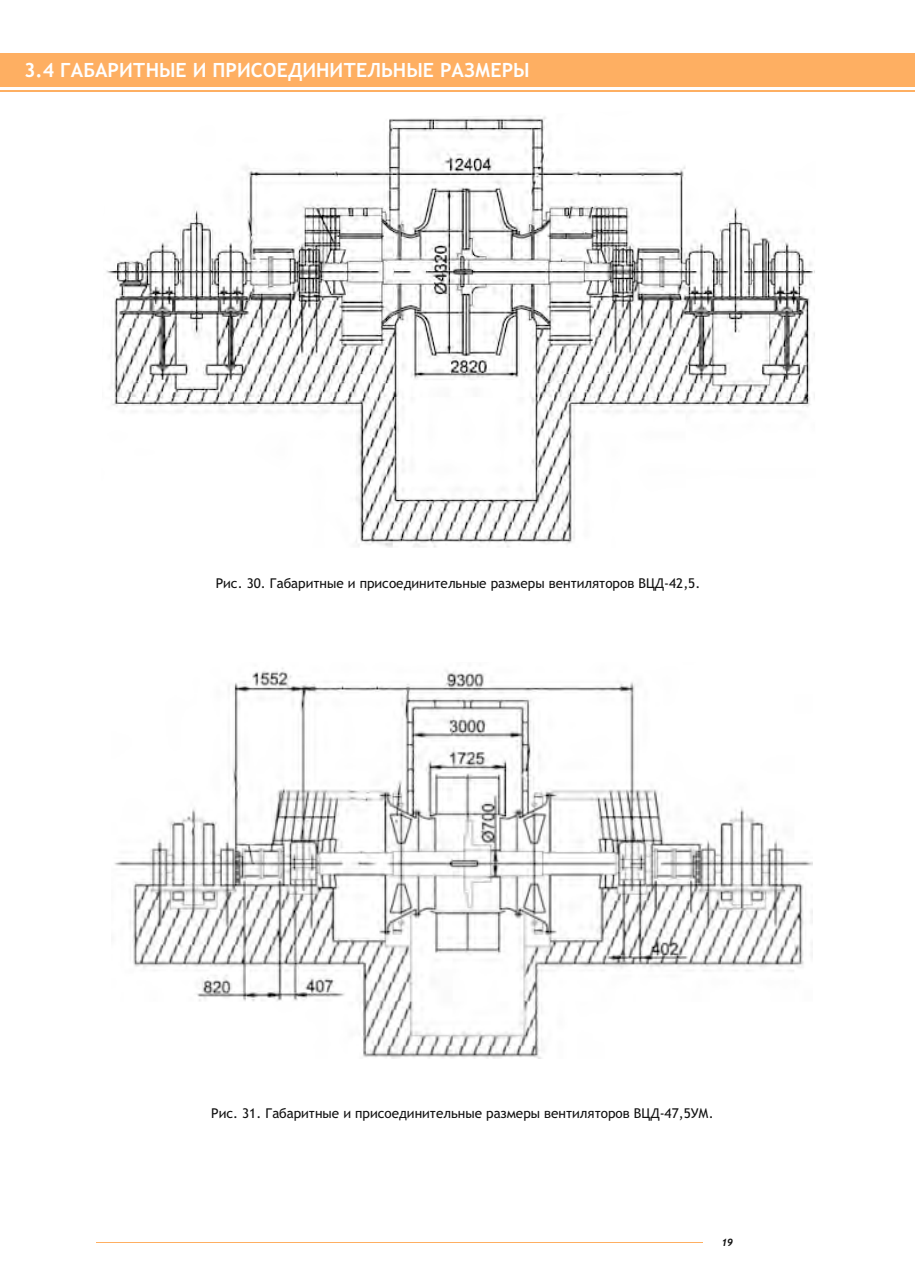
<style>
.page{position:relative;width:915px;height:1276px;background:#fff}
.page>*{position:absolute;margin:0;border:0;box-sizing:border-box;transform-origin:0 0}
.t1{font:700 19.65px "Trebuchet MS";color:#fff}
.t2{font:13.5px "Trebuchet MS";color:#111}
.t3{font:italic 700 10.2px "Trebuchet";color:#111}
</style>
<div class="page">
<hr style="left:97px;top:1242px;width:605px;height:1px;background:#feaf62">
<div style="left:0;top:53px;width:914px;height:34px;background:#feaf62"></div>
<hr style="left:0;top:90px;width:914px;height:2px;background:#feaf62">
<img style="left:106px;top:116px;width:708px;height:431px">
<img style="left:114px;top:668px;width:698px;height:390px">
<h1 class="t1" style="left:24px;top:63px;width:507px">3.4 ГАБАРИТНЫЕ И ПРИСОЕДИНИТЕЛЬНЫЕ РАЗМЕРЫ</h1>
<p class="t2" style="left:216px;top:578px;width:486px">Рис. 30. Габаритные и присоединительные размеры вентиляторов ВЦД-42,5.</p>
<p class="t2" style="left:211px;top:1108px;width:504px">Рис. 31. Габаритные и присоединительные размеры вентиляторов ВЦД-47,5УМ.</p>
<p class="t3" style="left:721px;top:1238px;width:13px">19</p>
</div>
